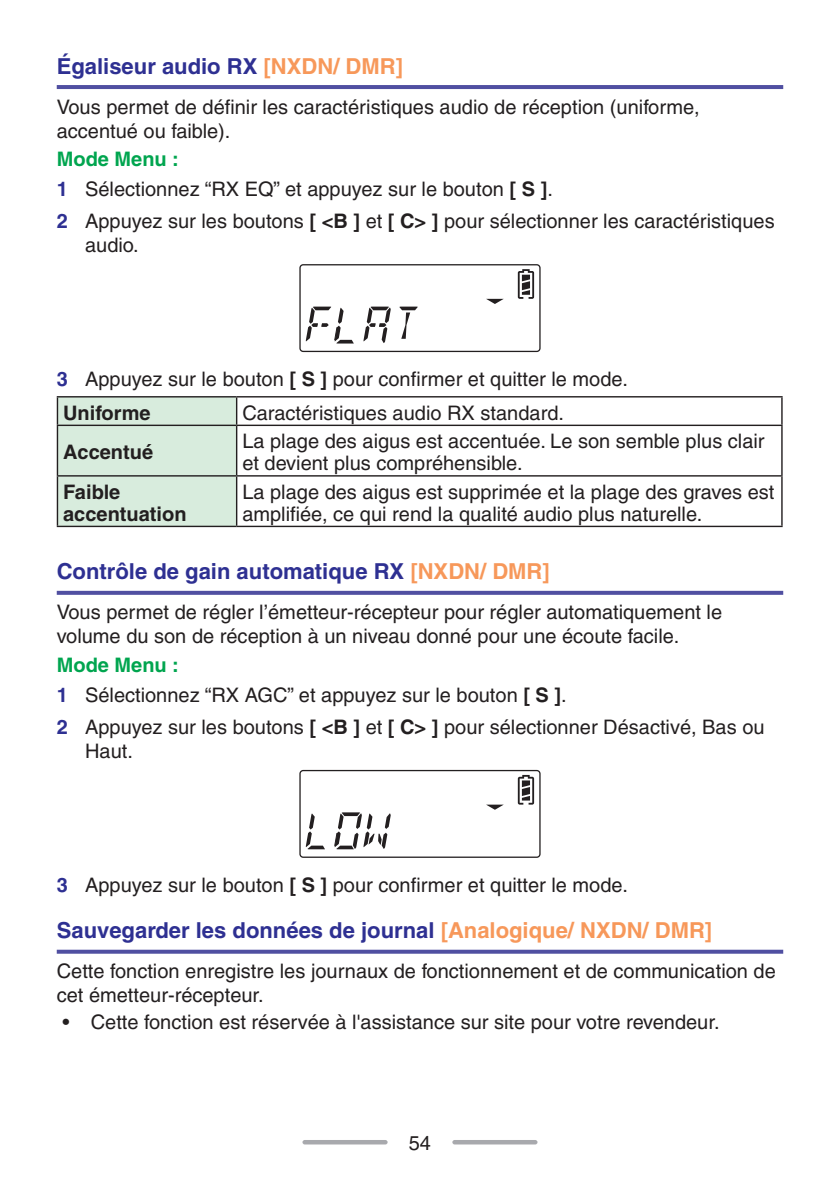
<style>
.page{position:relative;width:840px;height:1191px;background:#fff}
.page>*{position:absolute;margin:0;border:0;box-sizing:border-box;transform-origin:0 0}
.t1{font:700 22px "Helvetica";color:#2e3092}
.t2{font:20px/24px "Helvetica";color:#231f20}
.t3{font:700 20px/22px "Helvetica";color:#231f20}
.s1{color:#f7985a}
.s2{font-weight:700;color:#00a54f}
.s3{font-weight:700;color:#2e3092}
.s4{font-weight:700}
</style>
<div class="page">
<hr style="left:452px;top:1140px;width:85px;height:4px;background:#a8a9ad;border-radius:2px">
<hr style="left:302px;top:1140px;width:85px;height:4px;background:#a8a9ad;border-radius:2px">
<hr style="left:57px;top:85px;width:725px;height:4px;background:#504fa1">
<svg style="left:57px;top:591px;width:725px;height:4px;background:#5756a4"></svg>
<svg style="left:57px;top:949px;width:725px;height:4px;background:#6f6eb1"></svg>
<div style="left:299px;top:264px;width:241px;height:88px;border:1px solid #231f20;border-radius:3px"></div>
<svg style="left:517px;top:269px;width:17px;height:30px"></svg>
<svg style="left:486px;top:299px;width:17px;height:5px"></svg>
<svg style="left:305px;top:306px;width:48px;height:37px"></svg>
<svg style="left:363px;top:306px;width:27px;height:37px"></svg>
<svg style="left:399px;top:306px;width:18px;height:33px"></svg>
<hr style="left:57px;top:396px;width:179px;height:1px;background:#231f20">
<hr style="left:236px;top:396px;width:546px;height:1px;background:#231f20">
<div style="left:57px;top:397px;width:180px;height:129px;background:#d8ecdd"></div>
<hr style="left:780px;top:397px;width:2px;height:27px;background:#231f20">
<hr style="left:57px;top:424px;width:179px;height:2px;background:#231f20">
<hr style="left:57px;top:426px;width:1px;height:49px;background:#231f20">
<hr style="left:236px;top:424px;width:546px;height:2px;background:#231f20">
<hr style="left:236px;top:426px;width:1px;height:49px;background:#231f20">
<hr style="left:780px;top:426px;width:2px;height:49px;background:#231f20">
<hr style="left:57px;top:475px;width:179px;height:1px;background:#231f20">
<hr style="left:57px;top:476px;width:1px;height:50px;background:#231f20">
<hr style="left:236px;top:475px;width:546px;height:1px;background:#231f20">
<hr style="left:236px;top:476px;width:1px;height:50px;background:#231f20">
<hr style="left:780px;top:476px;width:2px;height:50px;background:#231f20">
<hr style="left:57px;top:526px;width:179px;height:1px;background:#231f20">
<hr style="left:236px;top:526px;width:546px;height:1px;background:#231f20">
<div style="left:299px;top:770px;width:241px;height:88px;border:1px solid #231f20;border-radius:3px"></div>
<svg style="left:517px;top:775px;width:17px;height:29px"></svg>
<svg style="left:486px;top:804px;width:17px;height:6px"></svg>
<svg style="left:305px;top:813px;width:20px;height:36px"></svg>
<svg style="left:334px;top:812px;width:56px;height:37px"></svg>
<p class="t1" style="left:57px;top:53px;width:347px">Égaliseur audio RX <span class="s1">[NXDN/ DMR]</span></p>
<p class="t2" style="left:57px;top:94px;width:644px">Vous permet de définir les caractéristiques audio de réception (uniforme, accentué ou faible).</p>
<p class="t2" style="left:57px;top:144px;width:497px;line-height:29.6px"><span class="s2">Mode Menu :<br></span><span class="s3">1</span> Sélectionnez “RX EQ” et appuyez sur le bouton <span class="s4">[ S ]</span>.</p>
<p class="t2" style="left:85px;top:209px;width:690px;text-indent:-28px"><span class="s3">2</span> Appuyez sur les boutons <span class="s4">[ &lt;B ]</span> et <span class="s4">[ C&gt; ]</span> pour sélectionner les caractéristiques audio.</p>
<p class="t2" style="left:63px;top:362px;width:566px;line-height:33.8px;text-indent:-6px"><span class="s3">3</span> Appuyez sur le bouton <span class="s4">[ S ]</span> pour confirmer et quitter le mode.<br><span class="s4">Uniforme</span></p>
<p class="t2" style="left:242px;top:400px;width:323px">Caractéristiques audio RX standard.</p>
<p class="t3" style="left:63px;top:441px;width:92px">Accentué</p>
<p class="t2" style="left:242px;top:430px;width:523px;line-height:22px">La plage des aigus est accentuée. Le son semble plus clair et devient plus compréhensible.</p>
<p class="t3" style="left:63px;top:480px;width:125px">Faible accentuation</p>
<p class="t2" style="left:242px;top:480px;width:533px;line-height:22px">La plage des aigus est supprimée et la plage des graves est amplifiée, ce qui rend la qualité audio plus naturelle.</p>
<p class="t1" style="left:57px;top:558px;width:494px">Contrôle de gain automatique RX <span class="s1">[NXDN/ DMR]</span></p>
<p class="t2" style="left:57px;top:600px;width:666px">Vous permet de régler l’émetteur-récepteur pour régler automatiquement le volume du son de réception à un niveau donné pour une écoute facile.</p>
<p class="t2" style="left:57px;top:650px;width:511px;line-height:29.6px"><span class="s2">Mode Menu :<br></span><span class="s3">1</span> Sélectionnez “RX AGC” et appuyez sur le bouton <span class="s4">[ S ]</span>.</p>
<p class="t2" style="left:85px;top:715px;width:680px;text-indent:-28px"><span class="s3">2</span> Appuyez sur les boutons <span class="s4">[ &lt;B ]</span> et <span class="s4">[ C&gt; ]</span> pour sélectionner Désactivé, Bas ou<br>Haut.</p>
<p class="t2" style="left:57px;top:872px;width:572px"><span class="s3">3</span> Appuyez sur le bouton <span class="s4">[ S ]</span> pour confirmer et quitter le mode.</p>
<p class="t1" style="left:57px;top:917px;width:656px">Sauvegarder les données de journal <span class="s1">[Analogique/ NXDN/ DMR]</span></p>
<p class="t2" style="left:57px;top:959px;width:720px">Cette fonction enregistre les journaux de fonctionnement et de communication de cet émetteur-récepteur.</p>
<p class="t2" style="left:62px;top:1009px;width:658px">• Cette fonction est réservée à l'assistance sur site pour votre revendeur.</p>
<p class="t2" style="left:408px;top:1130px;width:24px">54</p>
</div>
